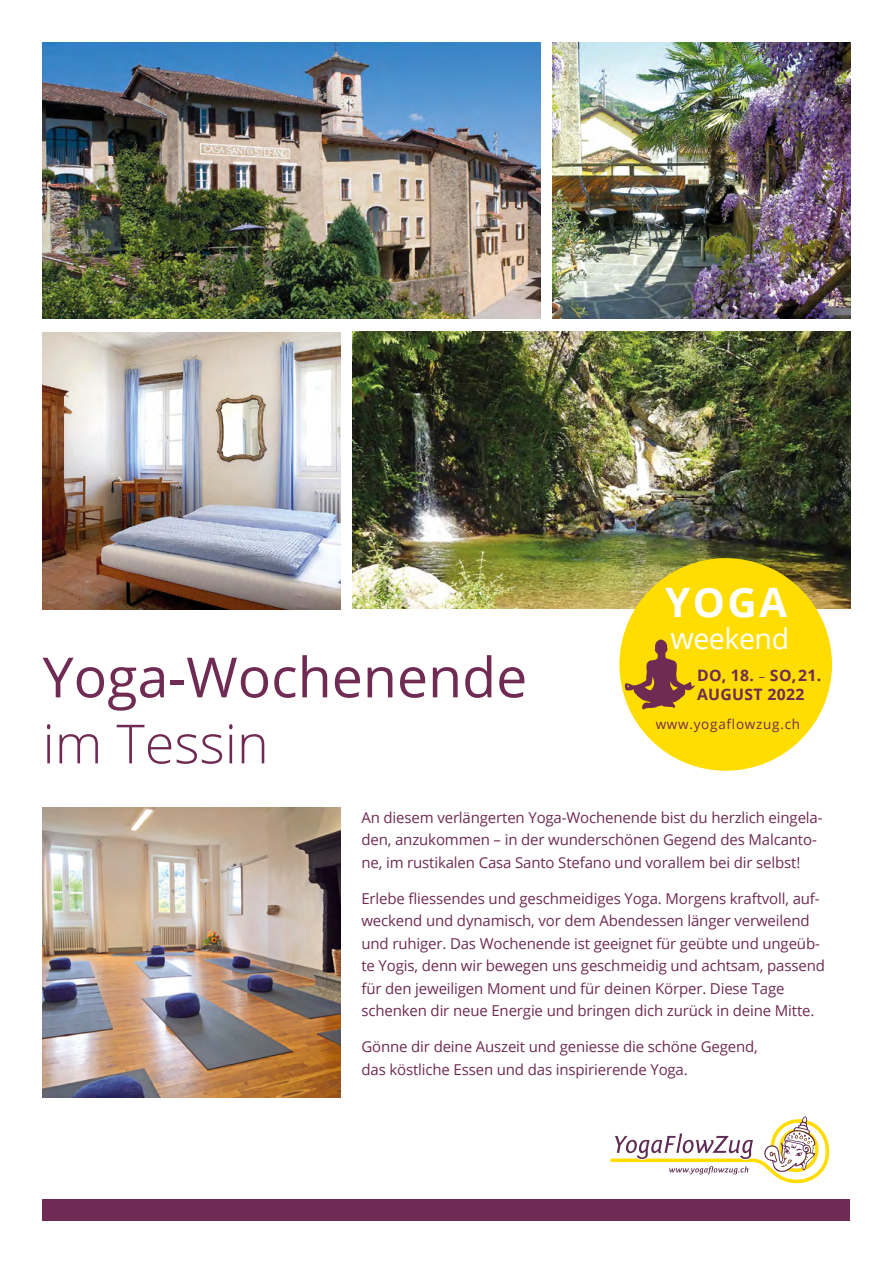
<style>
.page{position:relative;width:893px;height:1263px;background:#fff}
.page>*{position:absolute;margin:0;border:0;box-sizing:border-box;transform-origin:0 0}
.t1{font:55.5px "Open Sans";color:#6f2b53}
.t2{font:300 54px "Open Sans";color:#6f2b53}
.t3{font:700 40.65px "Open Sans";color:#fff}
.t4{font:28.5px "Open Sans";letter-spacing:-.015em;color:#fff}
.t5{font:700 15.75px/19.5px "Open Sans";letter-spacing:.02em;color:#6f2b53}
.t6{font:15px/22.5px "Open Sans";letter-spacing:-.01em;color:#6f2b53}
.t7{font:13.5px "Open Sans";letter-spacing:.055em;color:#6f2b53}
.s1{font-size:30px}
.s2{font-weight:400;font-size:12.75px}
</style>
<div class="page">
<svg style="left:610px;top:1116px;width:220px;height:67px"></svg>
<img style="left:43px;top:43px;width:497px;height:276px">
<img style="left:553px;top:43px;width:297px;height:276px">
<img style="left:43px;top:333px;width:297px;height:276px">
<img style="left:353px;top:332px;width:497px;height:276px">
<img style="left:43px;top:808px;width:297px;height:289px">
<div style="left:43px;top:1199px;width:807px;height:21px;background:#6f2b53"></div>
<div style="left:619px;top:558px;width:213px;height:213px;background:#fd0;border-radius:50%"></div>
<svg style="left:625px;top:640px;width:70px;height:69px"></svg>
<h1 class="t1" style="left:43px;top:639px;width:486px">Yoga-Wochenende</h1>
<h2 class="t2" style="left:43px;top:707px;width:228px">im Tessin</h2>
<h3 class="t3" style="left:665px;top:573px;width:123px">YOGA</h3>
<h3 class="t4" style="left:670px;top:619px;width:120px"><span class="s1">w</span>eekend</h3>
<p class="t5" style="left:697px;top:665px;width:126px">DO, 18. <span class="s2">–</span> SO, 21.<br>AUGUST 2022</p>
<p class="t7" style="left:656px;top:715px;width:146px">www.yogaflowzug.ch</p>
<p class="t6" style="left:361px;top:805px;width:463px">An diesem verlängerten Yoga-Wochenende bist du herzlich eingela&shy;den, anzukommen – in der wunderschönen Gegend des Malcanto&shy;ne, im rustikalen Casa Santo Stefano und vorallem bei dir selbst!</p>
<p class="t6" style="left:361px;top:886px;width:465px">Erlebe fliessendes und geschmeidiges Yoga. Morgens kraftvoll, auf&shy;weckend und dynamisch, vor dem Abendessen länger verweilend und ruhiger. Das Wochenende ist geeignet für geübte und ungeüb&shy;te Yogis, denn wir bewegen uns geschmeidig und achtsam, passend für den jeweiligen Moment und für deinen Körper. Diese Tage schenken dir neue Energie und bringen dich zurück in deine Mitte.</p>
<p class="t6" style="left:361px;top:1035px;width:398px">Gönne dir deine Auszeit und geniesse die schöne Gegend, das köstliche Essen und das inspirierende Yoga.</p>
</div>
